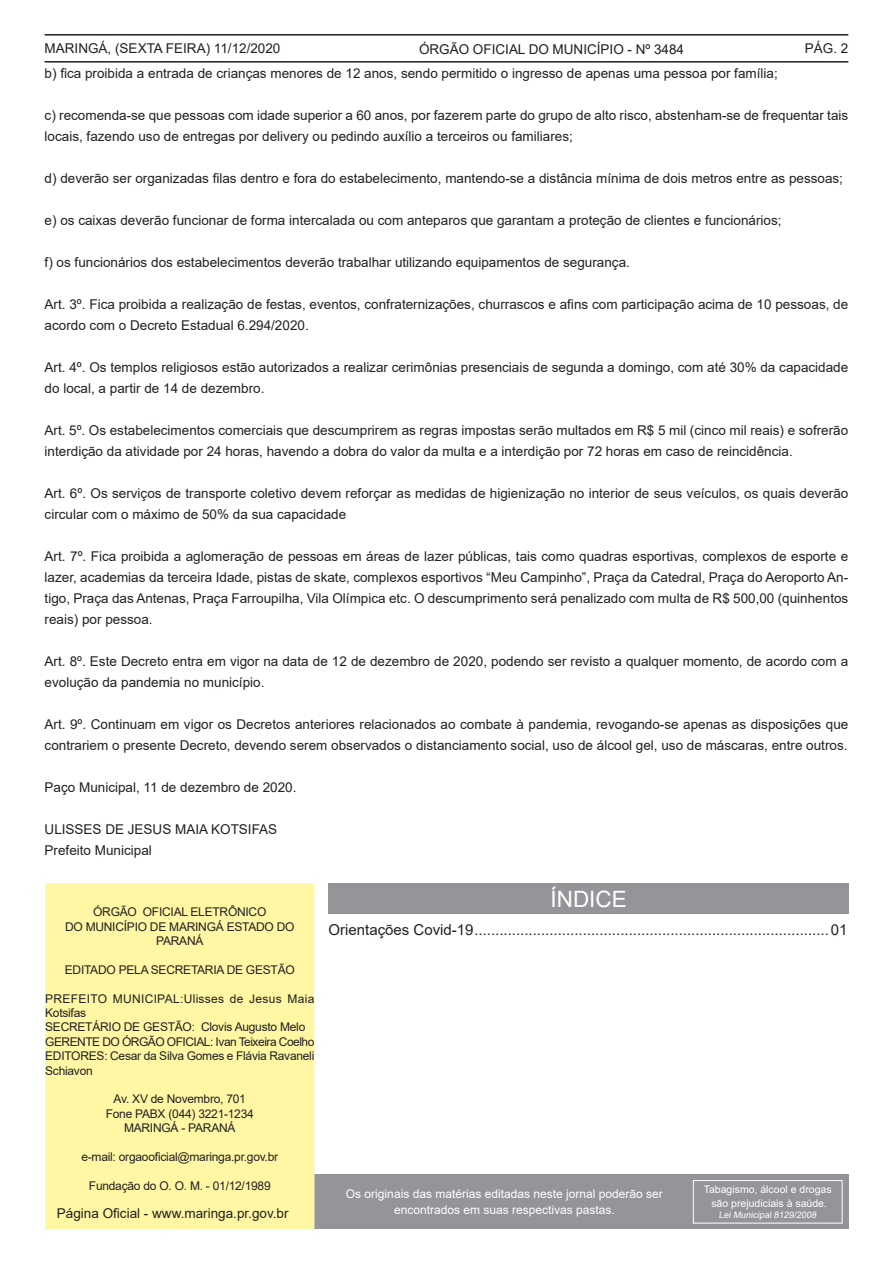
<style>
.page{position:relative;width:893px;height:1263px;background:#fff}
.page>*{position:absolute;margin:0;border:0;box-sizing:border-box;transform-origin:0 0}
.t1{font:22.5px "Arial";color:#fff}
.t2{font:15px "Arial";color:#231f20}
.t3{font:13.5px/21px "Arial";color:#231f20}
.t4{font:12px/14.4px "Arial";letter-spacing:-.02em;color:#231f20;text-align:center}
.t5{font:12px "Arial";color:#fff}
.t6{font:12px/14.4px "Arial";letter-spacing:.025em;color:#231f20}
.t7{font:12px "Arial";letter-spacing:-.04em;color:#231f20}
.t8{font:10.5px "Arial";color:#fff}
.t9{font:9px "Arial";color:#fff}
</style>
<div class="page">
<hr style="left:45px;top:34px;width:803px;height:2px;background:#231f20">
<hr style="left:45px;top:61px;width:803px;height:2px;background:#231f20">
<div style="left:314px;top:1175px;width:535px;height:54px;background:#939598"></div>
<div style="left:45px;top:883px;width:269px;height:346px;background:#fff7a4;border:2px solid #fff7a4"></div>
<div style="left:328px;top:883px;width:521px;height:31px;background:#939598"></div>
<div style="left:693px;top:1180px;width:149px;height:43px;border:1px solid #fff"></div>
<p class="t3" style="left:45px;top:38px;width:237px">MARINGÁ, (SEXTA FEIRA) 11/12/2020</p>
<p class="t3" style="left:419px;top:38px;width:267px">ÓRGÃO OFICIAL DO MUNICÍPIO - Nº 3484</p>
<p class="t3" style="left:805px;top:38px;width:45px">PÁG. 2</p>
<p class="t3" style="left:45px;top:63px;width:735px">b) fica proibida a entrada de crianças menores de 12 anos, sendo permitido o ingresso de apenas uma pessoa por família;</p>
<p class="t3" style="left:45px;top:105px;width:805px">c) recomenda-se que pessoas com idade superior a 60 anos, por fazerem parte do grupo de alto risco, abstenham-se de frequentar tais locais, fazendo uso de entregas por delivery ou pedindo auxílio a terceiros ou familiares;</p>
<p class="t3" style="left:45px;top:168px;width:800px">d) deverão ser organizadas filas dentro e fora do estabelecimento, mantendo-se a distância mínima de dois metros entre as pessoas;</p>
<p class="t3" style="left:45px;top:210px;width:738px">e) os caixas deverão funcionar de forma intercalada ou com anteparos que garantam a proteção de clientes e funcionários;</p>
<p class="t3" style="left:45px;top:252px;width:587px">f) os funcionários dos estabelecimentos deverão trabalhar utilizando equipamentos de segurança.</p>
<p class="t3" style="left:45px;top:294px;width:805px">Art. 3º. Fica proibida a realização de festas, eventos, confraternizações, churrascos e afins com participação acima de 10 pessoas, de acordo com o Decreto Estadual 6.294/2020.</p>
<p class="t3" style="left:45px;top:357px;width:805px">Art. 4º. Os templos religiosos estão autorizados a realizar cerimônias presenciais de segunda a domingo, com até 30% da capacidade do local, a partir de 14 de dezembro.</p>
<p class="t3" style="left:45px;top:420px;width:805px">Art. 5º. Os estabelecimentos comerciais que descumprirem as regras impostas serão multados em R$ 5 mil (cinco mil reais) e sofrerão interdição da atividade por 24 horas, havendo a dobra do valor da multa e a interdição por 72 horas em caso de reincidência.</p>
<p class="t3" style="left:45px;top:483px;width:805px">Art. 6º. Os serviços de transporte coletivo devem reforçar as medidas de higienização no interior de seus veículos, os quais deverão circular com o máximo de 50% da sua capacidade</p>
<p class="t3" style="left:45px;top:546px;width:805px;text-align:justify">Art. 7º. Fica proibida a aglomeração de pessoas em áreas de lazer públicas, tais como quadras esportivas, complexos de esporte e lazer, academias da terceira Idade, pistas de skate, complexos esportivos “Meu Campinho”, Praça da Catedral, Praça do Aeroporto An&shy;tigo, Praça das Antenas, Praça Farroupilha, Vila Olímpica etc. O descumprimento será penalizado com multa de R$ 500,00 (quinhentos reais) por pessoa.</p>
<p class="t3" style="left:45px;top:651px;width:805px">Art. 8º. Este Decreto entra em vigor na data de 12 de dezembro de 2020, podendo ser revisto a qualquer momento, de acordo com a evolução da pandemia no município.</p>
<p class="t3" style="left:45px;top:714px;width:805px">Art. 9º. Continuam em vigor os Decretos anteriores relacionados ao combate à pandemia, revogando-se apenas as disposições que contrariem o presente Decreto, devendo serem observados o distanciamento social, uso de álcool gel, uso de máscaras, entre outros.</p>
<p class="t3" style="left:45px;top:777px;width:253px">Paço Municipal, 11 de dezembro de 2020.</p>
<p class="t3" style="left:45px;top:819px;width:234px">ULISSES DE JESUS MAIA KOTSIFAS</p>
<p class="t3" style="left:45px;top:840px;width:109px">Prefeito Municipal</p>
<p class="t1" style="left:551px;top:884px;width:78px">ÍNDICE</p>
<p class="t2" style="left:328px;top:919px;width:520px">Orientações Covid-19.....................................................................................01</p>
<p class="t4" style="left:93px;top:905px;width:175px">ÓRGÃO OFICIAL ELETRÔNICO</p>
<p class="t4" style="left:65px;top:919px;width:231px">DO MUNICÍPIO DE MARINGÁ ESTADO DO<br>PARANÁ</p>
<p class="t4" style="left:65px;top:962px;width:231px">EDITADO PELA SECRETARIA DE GESTÃO</p>
<p class="t6" style="left:45px;top:991px;width:271px">PREFEITO MUNICIPAL:Ulisses de Jesus Maia<br>Kotsifas</p>
<p class="t4" style="left:45px;top:1020px;width:262px">SECRETÁRIO DE GESTÃO: Clovis Augusto Melo</p>
<p class="t7" style="left:45px;top:1033px;width:271px">GERENTE DO ÓRGÃO OFICIAL: Ivan Teixeira Coelho</p>
<p class="t4" style="left:45px;top:1049px;width:271px;text-align:left">EDITORES: Cesar da Silva Gomes e Flávia Ravaneli<br>Schiavon</p>
<p class="t4" style="left:114px;top:1092px;width:134px">Av. XV de Novembro, 701</p>
<p class="t4" style="left:106px;top:1106px;width:150px">Fone PABX (044) 3221-1234</p>
<p class="t4" style="left:124px;top:1121px;width:113px">MARINGÁ - PARANÁ</p>
<p class="t4" style="left:81px;top:1149px;width:198px">e-mail: orgaooficial@maringa.pr.gov.br</p>
<p class="t4" style="left:89px;top:1178px;width:183px">Fundação do O. O. M. - 01/12/1989</p>
<p class="t8" style="left:704px;top:1182px;width:129px">Tabagismo, álcool e drogas</p>
<p class="t8" style="left:711px;top:1196px;width:117px">são prejudiciais à saúde.</p>
<p class="t9" style="left:719px;top:1209px;width:101px">Lei Municipal 8129/2008</p>
<p class="t5" style="left:346px;top:1185px;width:318px">Os originais das matérias editadas neste jornal poderão ser</p>
<p class="t3" style="left:57px;top:1202px;width:233px">Página Oficial - www.maringa.pr.gov.br</p>
<p class="t5" style="left:394px;top:1202px;width:222px">encontrados em suas respectivas pastas.</p>
</div>
